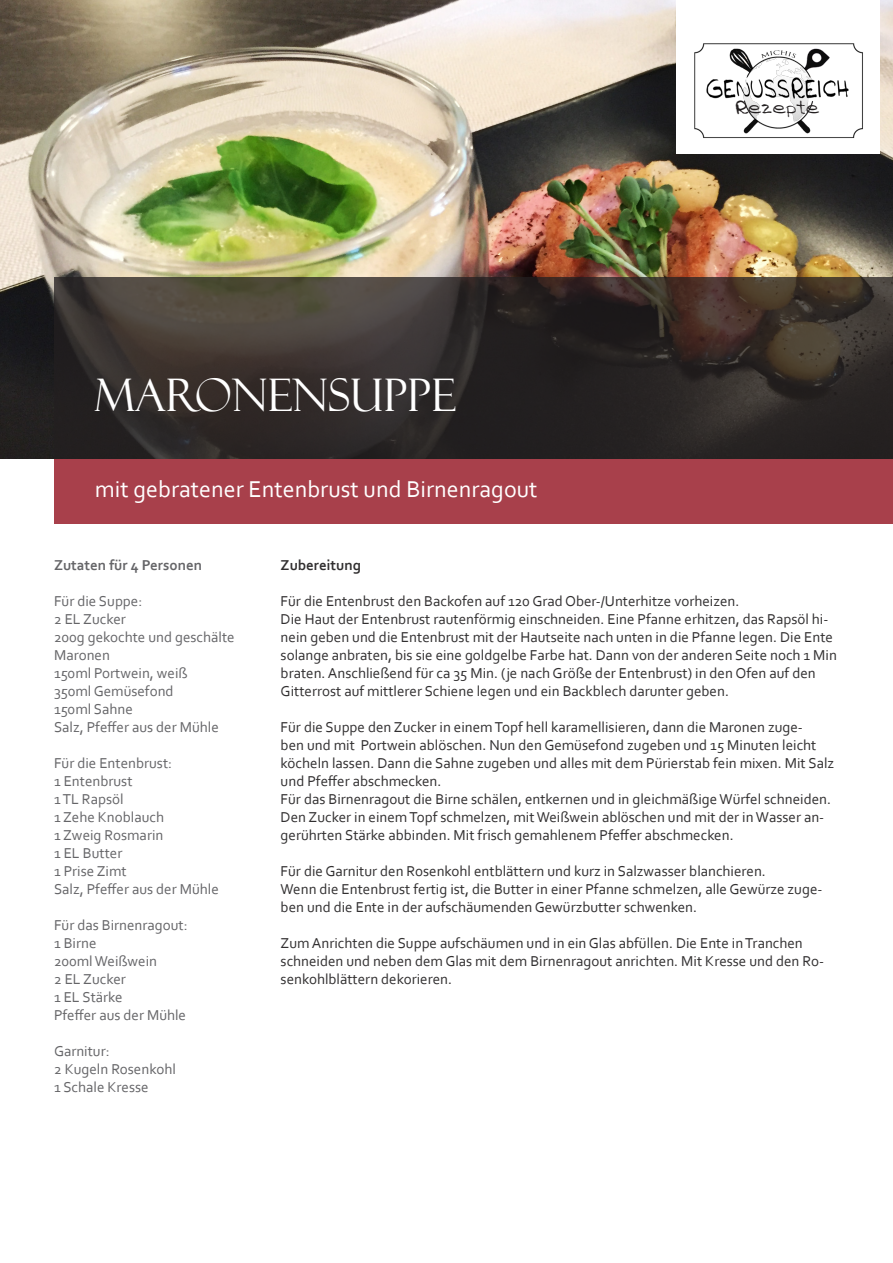
<style>
.page{position:relative;width:893px;height:1263px;background:#fff}
.page>*{position:absolute;margin:0;border:0;box-sizing:border-box;transform-origin:0 0}
.t1{font:45px "Felix Titling";color:#fff}
.t2{font:24px "Corbel";color:#fff}
.t3{font:19.5px "Anmari";color:#231f20}
.t4{font:15px/18px "Corbel";color:#312f30}
.t5{font:15px/18px "Corbel";color:#656568}
.t6{font:700 15px "Corbel";color:#656568}
.t7{font:700 15px "Corbel";color:#312f30}
</style>
<div class="page">
<img style="left:0;top:0;width:893px;height:459px">
<svg style="left:54px;top:277px;width:839px;height:182px;background:#342d2a"></svg>
<div style="left:54px;top:459px;width:839px;height:65px;background:#a8404b"></div>
<div style="left:676px;top:0;width:204px;height:153px;background:#fff"></div>
<img style="left:694px;top:43px;width:169px;height:95px">
<p class="t1" style="left:95px;top:370px;width:362px">MARONENSUPPE</p>
<p class="t2" style="left:95px;top:474px;width:444px">mit gebratener Entenbrust und Birnenragout</p>
<p class="t3" style="left:736px;top:99px;width:85px">Rezepte</p>
<p class="t6" style="left:54px;top:556px;width:150px">Zutaten für 4 Personen</p>
<p class="t5" style="left:54px;top:592px;width:90px">Für die Suppe:</p>
<p class="t5" style="left:54px;top:610px;width:73px">2 EL Zucker</p>
<p class="t5" style="left:54px;top:628px;width:182px">200g gekochte und geschälte<br>Maronen</p>
<p class="t5" style="left:54px;top:664px;width:135px">150ml Portwein, weiß</p>
<p class="t5" style="left:54px;top:682px;width:121px">350ml Gemüsefond</p>
<p class="t5" style="left:54px;top:700px;width:80px">150ml Sahne</p>
<p class="t5" style="left:54px;top:718px;width:166px">Salz, Pfeffer aus der Mühle</p>
<p class="t5" style="left:54px;top:754px;width:120px">Für die Entenbrust:</p>
<p class="t5" style="left:54px;top:772px;width:80px">1 Entenbrust</p>
<p class="t5" style="left:54px;top:790px;width:71px">1 TL Rapsöl</p>
<p class="t5" style="left:54px;top:808px;width:112px">1 Zehe Knoblauch</p>
<p class="t5" style="left:54px;top:826px;width:111px">1 Zweig Rosmarin</p>
<p class="t5" style="left:54px;top:844px;width:70px">1 EL Butter</p>
<p class="t5" style="left:54px;top:862px;width:74px">1 Prise Zimt</p>
<p class="t5" style="left:54px;top:880px;width:166px">Salz, Pfeffer aus der Mühle</p>
<p class="t5" style="left:54px;top:916px;width:135px">Für das Birnenragout:</p>
<p class="t5" style="left:54px;top:934px;width:44px">1 Birne</p>
<p class="t5" style="left:54px;top:952px;width:105px">200ml Weißwein</p>
<p class="t5" style="left:54px;top:970px;width:73px">2 EL Zucker</p>
<p class="t5" style="left:54px;top:988px;width:70px">1 EL Stärke</p>
<p class="t5" style="left:54px;top:1006px;width:134px">Pfeffer aus der Mühle</p>
<p class="t5" style="left:54px;top:1042px;width:57px">Garnitur:</p>
<p class="t5" style="left:54px;top:1060px;width:123px">2 Kugeln Rosenkohl</p>
<p class="t5" style="left:54px;top:1078px;width:96px">1 Schale Kresse</p>
<p class="t7" style="left:281px;top:556px;width:82px">Zubereitung</p>
<p class="t4" style="left:281px;top:592px;width:460px">Für die Entenbrust den Backofen auf 120 Grad Ober-/Unterhitze vorheizen.</p>
<p class="t4" style="left:281px;top:610px;width:558px">Die Haut der Entenbrust rautenförmig einschneiden. Eine Pfanne erhitzen, das Rapsöl hi&shy;nein geben und die Entenbrust mit der Hautseite nach unten in die Pfanne legen. Die Ente solange anbraten, bis sie eine goldgelbe Farbe hat. Dann von der anderen Seite noch 1 Min braten. Anschließend für ca 35 Min. (je nach Größe der Entenbrust) in den Ofen auf den Gitterrost auf mittlerer Schiene legen und ein Backblech darunter geben.</p>
<p class="t4" style="left:281px;top:718px;width:555px">Für die Suppe den Zucker in einem Topf hell karamellisieren, dann die Maronen zuge-<br>ben und mit Portwein ablöschen. Nun den Gemüsefond zugeben und 15 Minuten leicht köcheln lassen. Dann die Sahne zugeben und alles mit dem Pürierstab fein mixen. Mit Salz und Pfeffer abschmecken.</p>
<p class="t4" style="left:281px;top:790px;width:552px">Für das Birnenragout die Birne schälen, entkernen und in gleichmäßige Würfel schneiden.<br>Den Zucker in einem Topf schmelzen, mit Weißwein ablöschen und mit der in Wasser an&shy;gerührten Stärke abbinden. Mit frisch gemahlenem Pfeffer abschmecken.</p>
<p class="t4" style="left:281px;top:862px;width:487px">Für die Garnitur den Rosenkohl entblättern und kurz in Salzwasser blanchieren.</p>
<p class="t4" style="left:281px;top:880px;width:543px">Wenn die Entenbrust fertig ist, die Butter in einer Pfanne schmelzen, alle Gewürze zuge&shy;ben und die Ente in der aufschäumenden Gewürzbutter schwenken.</p>
<p class="t4" style="left:281px;top:934px;width:545px">Zum Anrichten die Suppe aufschäumen und in ein Glas abfüllen. Die Ente in Tranchen schneiden und neben dem Glas mit dem Birnenragout anrichten. Mit Kresse und den Ro&shy;senkohlblättern dekorieren.</p>
</div>
